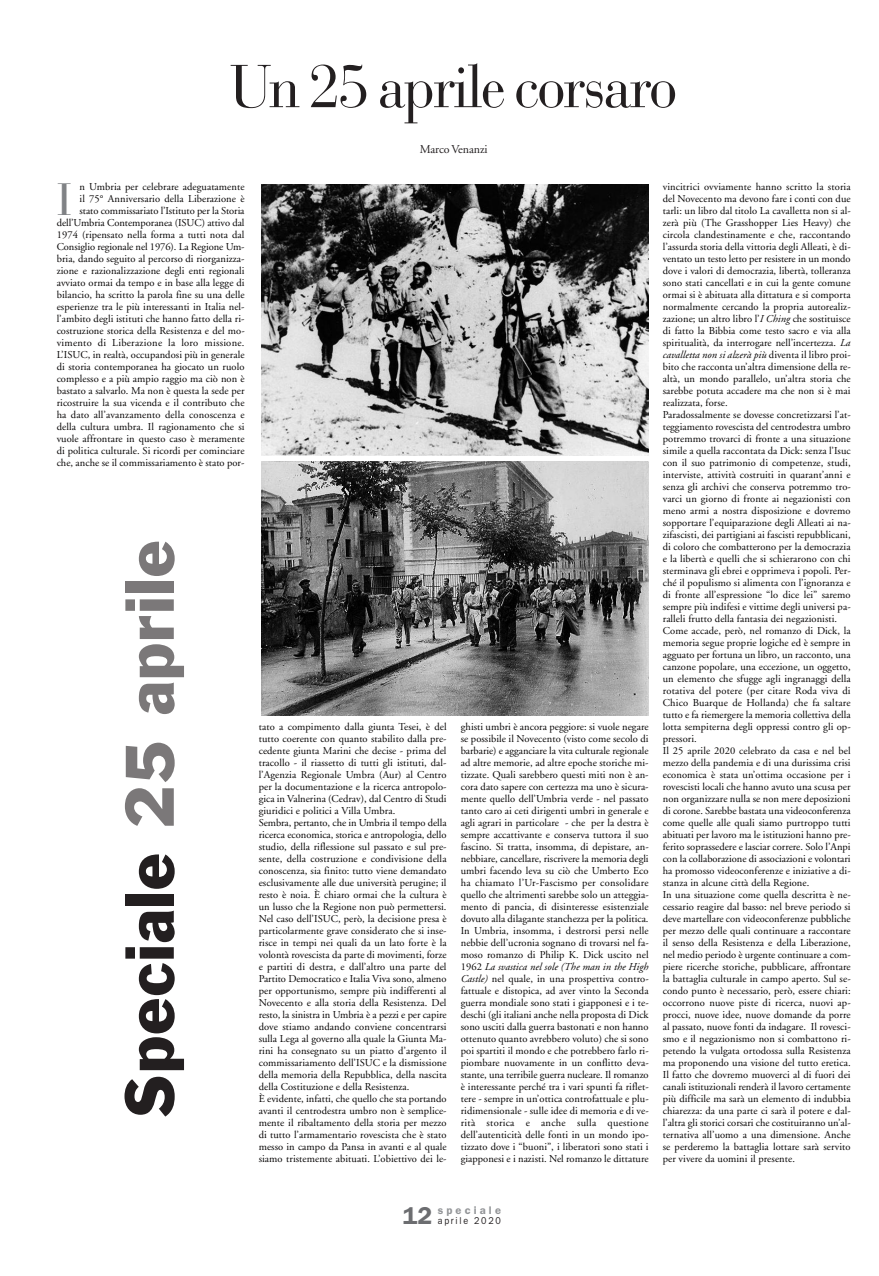
<style>
.page{position:relative;width:879px;height:1276px;background:#fff}
.page>*{position:absolute;margin:0;border:0;box-sizing:border-box;transform-origin:0 0}
.t1{font:64px "Franklin Gothic Std";letter-spacing:.02em;color:#231f20;scale:.95 1}
.t2{font:60px "Bauer Bodoni";letter-spacing:-.035em;color:#231f20;scale:.94 1}
.t3{font:45px "Bauer Bodoni";color:#808285}
.t4{font:12px "Adobe Garamond";letter-spacing:-.01em;color:#231f20}
.t5{font:600 11.1px "ITC Franklin Gothic Std";letter-spacing:.285em;color:#939598}
.t6{font:10.5px/12px "Adobe Garamond";letter-spacing:.005em;color:#070505}
.t7{font:10px "ITC Franklin Gothic Std";letter-spacing:.195em;color:#231f20;scale:.9 1}
.s1{color:rgb(35 31 32/.6)}
.s2{font-style:italic}
.s3{font-size:24.5px;color:#6c6d70}
</style>
<div class="page">
<img style="left:261px;top:185px;width:387px;height:270px">
<img style="left:261px;top:461px;width:387px;height:254px">
<h2 class="t2" style="left:230px;top:65px;width:477px">Un 25 aprile corsaro</h2>
<p class="t4" style="left:420px;top:145px;width:69px">Marco Venanzi</p>
<p class="t6" style="left:57px;top:182px;width:190px;text-align:right">n Umbria per celebrare adeguatamente<br>il 75° Anniversario della Liberazione è<br>stato commissariato l’Istituto per la Storia dell’Umbria Contemporanea (ISUC) attivo dal 1974 (ripensato nella forma a tutti nota dal Consiglio regionale nel 1976). La Regione Um&shy;bria, dando seguito al percorso di riorganizza&shy;zione e razionalizzazione degli enti regionali avviato ormai da tempo e in base alla legge di bilancio, ha scritto la parola fine su una delle esperienze tra le più interessanti in Italia nel&shy;l’ambito degli istituti che hanno fatto della ri&shy;costruzione storica della Resistenza e del mo&shy;vimento di Liberazione la loro missione.<br>L’ISUC, in realtà, occupandosi più in generale di storia contemporanea ha giocato un ruolo complesso e a più ampio raggio ma ciò non è bastato a salvarlo. Ma non è questa la sede per ricostruire la sua vicenda e il contributo che ha dato all’avanzamento della conoscenza e della cultura umbra. Il ragionamento che si vuole affrontare in questo caso è meramente di politica culturale. Si ricordi per cominciare che, anche se il commissariamento è stato por-</p>
<h3 class="t3" style="left:57px;top:183px;width:17px">I</h3>
<h1 class="t1" style="left:125px;top:1118px;width:610px;rotate:-90deg">Speciale <span class="s1">25 aprile</span></h1>
<p class="t6" style="left:259px;top:721px;width:189px">tato a compimento dalla giunta Tesei, è del tutto coerente con quanto stabilito dalla pre&shy;cedente giunta Marini che decise - prima del tracollo - il riassetto di tutti gli istituti, dal&shy;l’Agenzia Regionale Umbra (Aur) al Centro per la documentazione e la ricerca antropolo&shy;gica in Valnerina (Cedrav), dal Centro di Studi giuridici e politici a Villa Umbra.<br>Sembra, pertanto, che in Umbria il tempo della ricerca economica, storica e antropologia, dello studio, della riflessione sul passato e sul pre&shy;sente, della costruzione e condivisione della conoscenza, sia finito: tutto viene demandato esclusivamente alle due università perugine; il resto è noia. È chiaro ormai che la cultura è un lusso che la Regione non può permettersi.<br>Nel caso dell’ISUC, però, la decisione presa è particolarmente grave considerato che si inse&shy;risce in tempi nei quali da un lato forte è la volontà rovescista da parte di movimenti, forze e partiti di destra, e dall’altro una parte del Partito Democratico e Italia Viva sono, almeno per opportunismo, sempre più indifferenti al Novecento e alla storia della Resistenza. Del resto, la sinistra in Umbria è a pezzi e per capire dove stiamo andando conviene concentrarsi sulla Lega al governo alla quale la Giunta Ma&shy;rini ha consegnato su un piatto d’argento il commissariamento dell’ISUC e la dismissione della memoria della Repubblica, della nascita della Costituzione e della Resistenza.<br>È evidente, infatti, che quello che sta portando avanti il centrodestra umbro non è semplice&shy;mente il ribaltamento della storia per mezzo di tutto l’armamentario rovescista che è stato messo in campo da Pansa in avanti e al quale siamo tristemente abituati. L’obiettivo dei le-</p>
<p class="t6" style="left:461px;top:721px;width:189px;text-align:justify">ghisti umbri è ancora peggiore: si vuole negare se possibile il Novecento (visto come secolo di barbarie) e agganciare la vita culturale regionale ad altre memorie, ad altre epoche storiche mi&shy;tizzate. Quali sarebbero questi miti non è an&shy;cora dato sapere con certezza ma uno è sicura&shy;mente quello dell’Umbria verde - nel passato tanto caro ai ceti dirigenti umbri in generale e agli agrari in particolare - che per la destra è sempre accattivante e conserva tuttora il suo fascino. Si tratta, insomma, di depistare, an&shy;nebbiare, cancellare, riscrivere la memoria degli umbri facendo leva su ciò che Umberto Eco ha chiamato l’Ur-Fascismo per consolidare quello che altrimenti sarebbe solo un atteggia&shy;mento di pancia, di disinteresse esistenziale dovuto alla dilagante stanchezza per la politica.<br>In Umbria, insomma, i destrorsi persi nelle nebbie dell’ucronia sognano di trovarsi nel fa&shy;moso romanzo di Philip K. Dick uscito nel 1962 <span class="s2">La svastica nel sole (The man in the High Castle)</span> nel quale, in una prospettiva contro&shy;fattuale e distopica, ad aver vinto la Seconda guerra mondiale sono stati i giapponesi e i te&shy;deschi (gli italiani anche nella proposta di Dick sono usciti dalla guerra bastonati e non hanno ottenuto quanto avrebbero voluto) che si sono poi spartiti il mondo e che potrebbero farlo ri&shy;piombare nuovamente in un conflitto deva&shy;stante, una terribile guerra nucleare. Il romanzo è interessante perché tra i vari spunti fa riflet&shy;tere - sempre in un’ottica controfattuale e plu&shy;ridimensionale - sulle idee di memoria e di ve&shy;rità storica e anche sulla questione dell’autenticità delle fonti in un mondo ipo&shy;tizzato dove i “buoni”, i liberatori sono stati i giapponesi e i nazisti. Nel romanzo le dittature</p>
<p class="t6" style="left:663px;top:182px;width:190px">vincitrici ovviamente hanno scritto la storia del Novecento ma devono fare i conti con due tarli: un libro dal titolo La cavalletta non si al&shy;zerà più (The Grasshopper Lies Heavy) che circola clandestinamente e che, raccontando l’assurda storia della vittoria degli Alleati, è di&shy;ventato un testo letto per resistere in un mondo dove i valori di democrazia, libertà, tolleranza sono stati cancellati e in cui la gente comune ormai si è abituata alla dittatura e si comporta normalmente cercando la propria autorealiz&shy;zazione; un altro libro l’<span class="s2">I Ching</span> che sostituisce di fatto la Bibbia come testo sacro e via alla spiritualità, da interrogare nell’incertezza. <span class="s2">La cavalletta non si alzerà più</span> diventa il libro proi&shy;bito che racconta un’altra dimensione della re&shy;altà, un mondo parallelo, un’altra storia che sarebbe potuta accadere ma che non si è mai realizzata, forse.<br>Paradossalmente se dovesse concretizzarsi l’at&shy;teggiamento rovescista del centrodestra umbro potremmo trovarci di fronte a una situazione simile a quella raccontata da Dick: senza l’Isuc con il suo patrimonio di competenze, studi, interviste, attività costruiti in quarant’anni e senza gli archivi che conserva potremmo tro&shy;varci un giorno di fronte ai negazionisti con meno armi a nostra disposizione e dovremo sopportare l’equiparazione degli Alleati ai na&shy;zifascisti, dei partigiani ai fascisti repubblicani, di coloro che combatterono per la democrazia e la libertà e quelli che si schierarono con chi sterminava gli ebrei e opprimeva i popoli. Per&shy;ché il populismo si alimenta con l’ignoranza e di fronte all’espressione “lo dice lei” saremo sempre più indifesi e vittime degli universi pa&shy;ralleli frutto della fantasia dei negazionisti.<br>Come accade, però, nel romanzo di Dick, la memoria segue proprie logiche ed è sempre in agguato per fortuna un libro, un racconto, una canzone popolare, una eccezione, un oggetto, un elemento che sfugge agli ingranaggi della rotativa del potere (per citare Roda viva di Chico Buarque de Hollanda) che fa saltare tutto e fa riemergere la memoria collettiva della lotta sempiterna degli oppressi contro gli op&shy;pressori.<br>Il 25 aprile 2020 celebrato da casa e nel bel mezzo della pandemia e di una durissima crisi economica è stata un’ottima occasione per i rovescisti locali che hanno avuto una scusa per non organizzare nulla se non mere deposizioni di corone. Sarebbe bastata una videoconferenza come quelle alle quali siamo purtroppo tutti abituati per lavoro ma le istituzioni hanno pre&shy;ferito soprassedere e lasciar correre. Solo l’Anpi con la collaborazione di associazioni e volontari ha promosso videoconferenze e iniziative a di&shy;stanza in alcune città della Regione.<br>In una situazione come quella descritta è ne&shy;cessario reagire dal basso: nel breve periodo si deve martellare con videoconferenze pubbliche per mezzo delle quali continuare a raccontare il senso della Resistenza e della Liberazione, nel medio periodo è urgente continuare a com&shy;piere ricerche storiche, pubblicare, affrontare la battaglia culturale in campo aperto. Sul se&shy;condo punto è necessario, però, essere chiari: occorrono nuove piste di ricerca, nuovi ap&shy;procci, nuove idee, nuove domande da porre al passato, nuove fonti da indagare. Il rovesci&shy;smo e il negazionismo non si combattono ri&shy;petendo la vulgata ortodossa sulla Resistenza ma proponendo una visione del tutto eretica.<br>Il fatto che dovremo muoverci al di fuori dei canali istituzionali renderà il lavoro certamente più difficile ma sarà un elemento di indubbia chiarezza: da una parte ci sarà il potere e dal&shy;l’altra gli storici corsari che costituiranno un’al&shy;ternativa all’uomo a una dimensione. Anche se perderemo la battaglia lottare sarà servito per vivere da uomini il presente.</p>
<p class="t5" style="left:403px;top:1206px;width:100px"><span class="s3">12</span> speciale</p>
<p class="t7" style="left:438px;top:1217px;width:72px">aprile 2020</p>
</div>
